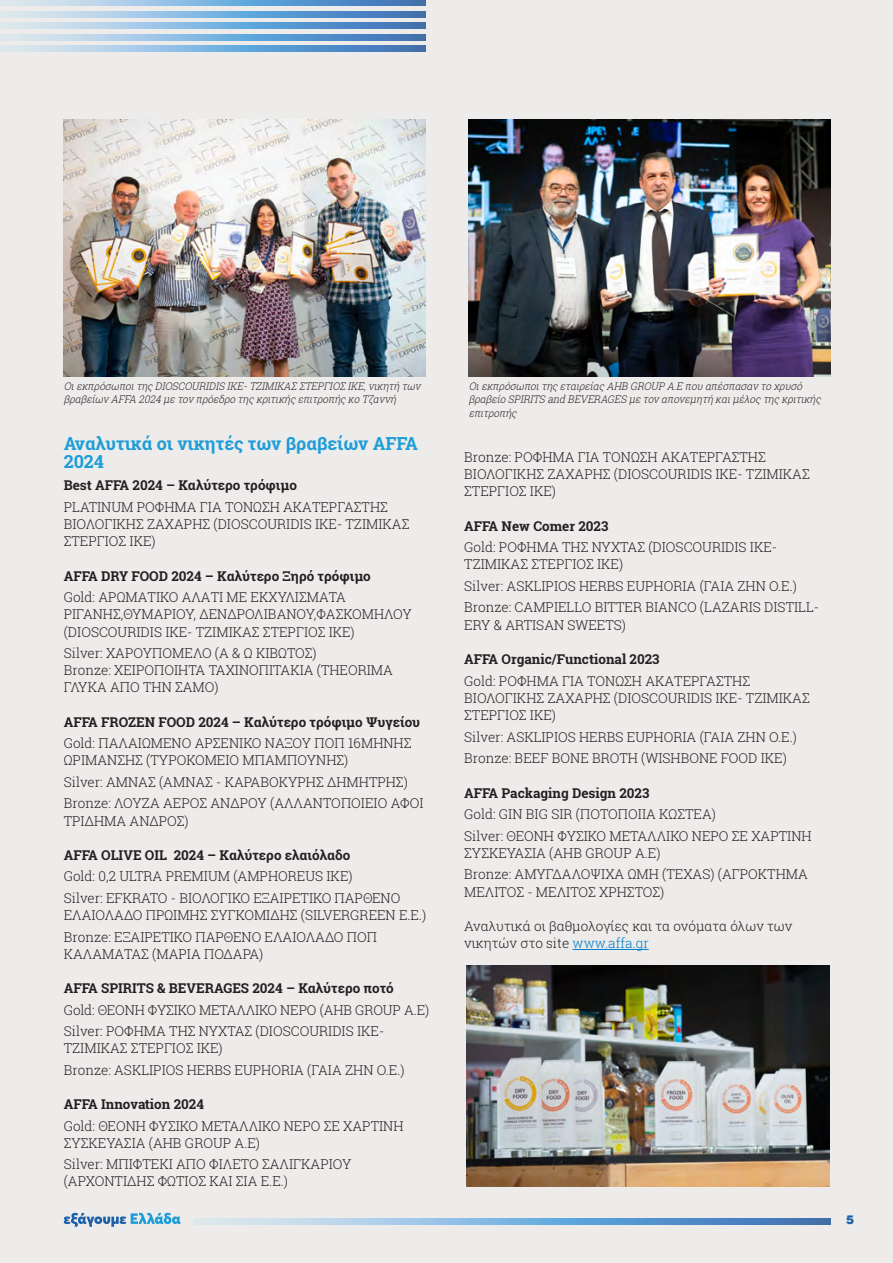
<style>
.page{position:relative;width:893px;height:1263px;background:#edeceb}
.page>*{position:absolute;margin:0;border:0;box-sizing:border-box;transform-origin:0 0}
.t1{font:700 18px/18.1px "Roboto Slab";letter-spacing:-.005em;color:#1e9dd8}
.t2{font:300 13.5px/17.2px "Roboto Slab";color:#231f20}
.t3{font:700 13.5px "Roboto Slab";color:#231f20}
.t4{font:900 12px "UB Helvetica";color:#1b5fa9}
.t5{font:italic 300 10.5px/13.5px "Roboto Slab";color:#231f20;scale:.95 1}
.s1{color:#007dc5}
</style>
<div class="page">
<svg style="left:0;top:0;width:426px;height:6px;background:#83b0d9"></svg>
<svg style="left:0;top:23px;width:426px;height:6px;background:#83b0d9"></svg>
<svg style="left:0;top:46px;width:426px;height:5px;background:#83b0d9"></svg>
<svg style="left:0;top:11px;width:426px;height:6px;background:#83b0d9"></svg>
<svg style="left:0;top:34px;width:426px;height:6px;background:#83b0d9"></svg>
<svg style="left:64px;top:1213px;width:117px;height:14px"></svg>
<svg style="left:194px;top:1219px;width:637px;height:5px;background:#83b0d9"></svg>
<hr style="left:573px;top:949px;width:76px;height:1px;background:#007dc5">
<img style="left:64px;top:119px;width:362px;height:257px">
<img style="left:469px;top:119px;width:362px;height:257px">
<img style="left:466px;top:966px;width:363px;height:220px">
<p class="t5" style="left:64px;top:379px;width:380px">ΟιεκπρόσωποιτηςDIOSCOURIDIS ΙΚΕ-ΤΖΙΜΙΚΑΣ ΣΤΕΡΓΙΟΣ ΙΚΕ,νικητή των βραβείων AFFA 2024 μετον πρόεδρο τηςκριτικήςεπιτροπήςκο Τζαννή</p>
<p class="t5" style="left:469px;top:379px;width:375px">ΟιεκπρόσωποιτηςεταιρείαςΑΗΒ GROUP A.E που απέσπασαν το χρυσό βραβείο SPIRITS and BEVERAGES μετον απονεμητή καιμέλοςτηςκριτικής επιτροπής</p>
<h1 class="t1" style="left:64px;top:434px;width:356px">Αναλυτικά οι νικητές των βραβείων AFFA<br>2024</h1>
<p class="t3" style="left:64px;top:476px;width:235px">Best AFFA 2024 – Καλύτερο τρόφιμο</p>
<p class="t2" style="left:64px;top:498px;width:347px">PLATINUM ΡOΦΗΜΑ ΓΙΑ ΤΟΝΩΣΗ ΑΚΑΤΕΡΓΑΣΤΗΣ<br>ΒΙΟΛΟΓΙΚΗΣ ΖΑΧΑΡΗΣ (DIOSCOURIDIS ΙΚΕ- ΤΖΙΜΙΚΑΣ<br>ΣΤΕΡΓΙΟΣ ΙΚΕ)</p>
<p class="t3" style="left:64px;top:566px;width:309px">AFFA DRY FOOD 2024 – Καλύτερο Ξηρό τρόφιμο</p>
<p class="t2" style="left:64px;top:588px;width:350px">Gold: ΑΡΩΜΑΤΙΚΟ ΑΛΑΤΙ ΜΕ ΕΚΧΥΛΙΣΜΑΤΑ<br>ΡΙΓΑΝΗΣ,ΘΥΜΑΡΙΟΥ, ΔΕΝΔΡΟΛΙΒΑΝΟΥ,ΦΑΣΚΟΜΗΛΟΥ (DIOSCOURIDIS ΙΚΕ- ΤΖΙΜΙΚΑΣ ΣΤΕΡΓΙΟΣ ΙΚΕ)</p>
<p class="t2" style="left:64px;top:644px;width:331px">Silver: ΧΑΡΟΥΠΟΜΕΛΟ (Α &amp; Ω ΚΙΒΩΤΟΣ)<br>Bronze: ΧΕΙΡΟΠΟΙΗΤΑ ΤΑΧΙΝΟΠΙΤΑΚΙΑ (THEORIMA<br>ΓΛΥΚΑ ΑΠΟ ΤΗΝ ΣΑΜΟ)</p>
<p class="t3" style="left:64px;top:713px;width:358px">AFFA FROZEN FOOD 2024 – Καλύτερο τρόφιμο Ψυγείου</p>
<p class="t2" style="left:64px;top:734px;width:349px">Gold: ΠΑΛΑΙΩΜΕΝΟ ΑΡΣΕΝΙΚΟ ΝΑΞΟΥ ΠΟΠ 16ΜΗΝΗΣ<br>ΩΡΙΜΑΝΣΗΣ (ΤΥΡΟΚΟΜΕΙΟ ΜΠΑΜΠΟΥΝΗΣ)</p>
<p class="t2" style="left:64px;top:771px;width:361px;line-height:21.5px">Silver: ΑΜΝΑΣ (ΑΜΝΑΣ - ΚΑΡΑΒΟΚΥΡΗΣ ΔΗΜΗΤΡΗΣ)<br>Bronze: ΛΟΥΖΑ ΑΕΡΟΣ ΑΝΔΡΟΥ (ΑΛΛΑΝΤΟΠΟΙΕΙΟ ΑΦΟΙ</p>
<p class="t2" style="left:64px;top:812px;width:126px">ΤΡΙΔΗΜΑ ΑΝΔΡΟΣ)</p>
<p class="t3" style="left:64px;top:846px;width:288px">AFFA OLIVE OIL 2024 – Καλύτερο ελαιόλαδο</p>
<p class="t2" style="left:64px;top:865px;width:338px;line-height:21.5px">Gold: 0,2 ULTRA PREMIUM (AMPHOREUS IKE)<br>Silver: EFKRATO - BΙΟΛΟΓΙΚΟ ΕΞΑΙΡΕΤΙΚΟ ΠΑΡΘΕΝΟ</p>
<p class="t2" style="left:64px;top:904px;width:364px;line-height:21.5px">ΕΛΑΙΟΛΑΔΟ ΠΡΩΙΜΗΣ ΣΥΓΚΟΜΙΔΗΣ (SILVERGREEN E.E.)<br>Bronze: ΕΞΑΙΡΕΤΙΚΟ ΠΑΡΘΕΝΟ ΕΛΑΙΟΛΑΔΟ ΠΟΠ</p>
<p class="t2" style="left:64px;top:945px;width:201px">ΚΑΛΑΜΑΤΑΣ (ΜΑΡΙΑ ΠΟΔΑΡΑ)</p>
<p class="t3" style="left:64px;top:979px;width:331px">AFFA SPIRITS &amp; BEVERAGES 2024 – Καλύτερο ποτό</p>
<p class="t2" style="left:64px;top:999px;width:367px;line-height:21.5px">Gold: ΘΕΟΝΗ ΦΥΣΙΚΟ ΜΕΤΑΛΛΙΚΟ ΝΕΡΟ (ΑΗΒ GROUP A.E)<br>Silver: ΡΟΦΗΜΑ ΤΗΣ ΝΥΧΤΑΣ (DIOSCOURIDIS ΙΚΕ-</p>
<p class="t2" style="left:64px;top:1037px;width:342px;line-height:21.5px">ΤΖΙΜΙΚΑΣ ΣΤΕΡΓΙΟΣ ΙΚΕ)<br>Bronze: ASKLIPIOS HERBS EUPHORIA (ΓΑΙΑ ΖΗΝ Ο.Ε.)</p>
<p class="t3" style="left:64px;top:1095px;width:142px">AFFA Innovation 2024</p>
<p class="t2" style="left:64px;top:1117px;width:341px">Gold: ΘΕΟΝΗ ΦΥΣΙΚΟ ΜΕΤΑΛΛΙΚΟ ΝΕΡΟ ΣΕ ΧΑΡΤΙΝΗ<br>ΣΥΣΚΕΥΑΣΙΑ (ΑΗΒ GROUP A.E)</p>
<p class="t2" style="left:64px;top:1155px;width:289px">Silver: ΜΠΙΦΤΕΚΙ ΑΠΟ ΦΙΛΕΤΟ ΣΑΛΙΓΚΑΡΙΟΥ (ΑΡΧΟΝΤΙΔΗΣ ΦΩΤΙΟΣ ΚΑΙ ΣΙΑ Ε.Ε.)</p>
<p class="t2" style="left:464px;top:448px;width:347px">Bronze: ΡOΦΗΜΑ ΓΙΑ ΤΟΝΩΣΗ ΑΚΑΤΕΡΓΑΣΤΗΣ<br>ΒΙΟΛΟΓΙΚΗΣ ΖΑΧΑΡΗΣ (DIOSCOURIDIS ΙΚΕ- ΤΖΙΜΙΚΑΣ<br>ΣΤΕΡΓΙΟΣ ΙΚΕ)</p>
<p class="t3" style="left:464px;top:517px;width:146px">AFFA New Comer 2023</p>
<p class="t2" style="left:464px;top:538px;width:314px">Gold: ΡΟΦΗΜΑ ΤΗΣ ΝΥΧΤΑΣ (DIOSCOURIDIS ΙΚΕ-<br>ΤΖΙΜΙΚΑΣ ΣΤΕΡΓΙΟΣ ΙΚΕ)</p>
<p class="t2" style="left:464px;top:575px;width:356px;line-height:21.5px">Silver: ASKLIPIOS HERBS EUPHORIA (ΓΑΙΑ ΖΗΝ Ο.Ε.)<br>Bronze: CAMPIELLO BITTER BIANCO (LAZARIS DISTILL-</p>
<p class="t2" style="left:464px;top:616px;width:163px">ERY &amp; ARTISAN SWEETS)</p>
<p class="t3" style="left:464px;top:650px;width:197px">AFFA Organic/Functional 2023</p>
<p class="t2" style="left:464px;top:672px;width:347px">Gold: ΡOΦΗΜΑ ΓΙΑ ΤΟΝΩΣΗ ΑΚΑΤΕΡΓΑΣΤΗΣ<br>ΒΙΟΛΟΓΙΚΗΣ ΖΑΧΑΡΗΣ (DIOSCOURIDIS ΙΚΕ- ΤΖΙΜΙΚΑΣ<br>ΣΤΕΡΓΙΟΣ ΙΚΕ)</p>
<p class="t2" style="left:464px;top:726px;width:334px;line-height:21.5px">Silver: ASKLIPIOS HERBS EUPHORIA (ΓΑΙΑ ΖΗΝ Ο.Ε.)<br>Bronze: BEEF BONE BROTH (WISHBONE FOOD IKE)</p>
<p class="t3" style="left:464px;top:783px;width:187px">AFFA Packaging Design 2023</p>
<p class="t2" style="left:464px;top:803px;width:349px;line-height:21.5px">Gold: GIN BIG SIR (ΠΟΤΟΠΟΙΙΑ ΚΩΣΤΕΑ)<br>Silver: ΘΕΟΝΗ ΦΥΣΙΚΟ ΜΕΤΑΛΛΙΚΟ ΝΕΡΟ ΣΕ ΧΑΡΤΙΝΗ</p>
<p class="t2" style="left:464px;top:842px;width:345px;line-height:21.5px">ΣΥΣΚΕΥΑΣΙΑ (ΑΗΒ GROUP A.E)<br>Bronze: ΑΜΥΓΔΑΛΟΨΙΧΑ ΩΜΗ (TEXAS) (ΑΓΡΟΚΤΗΜΑ</p>
<p class="t2" style="left:464px;top:883px;width:202px">ΜΕΛΙΤΟΣ - ΜΕΛΙΤΟΣ ΧΡΗΣΤΟΣ)</p>
<p class="t2" style="left:464px;top:917px;width:330px">Αναλυτικά οι βαθμολογίες και τα ονόματα όλων των νικητών στο site <span class="s1">www.affa.gr</span></p>
<p class="t4" style="left:846px;top:1212px;width:10px">5</p>
</div>
